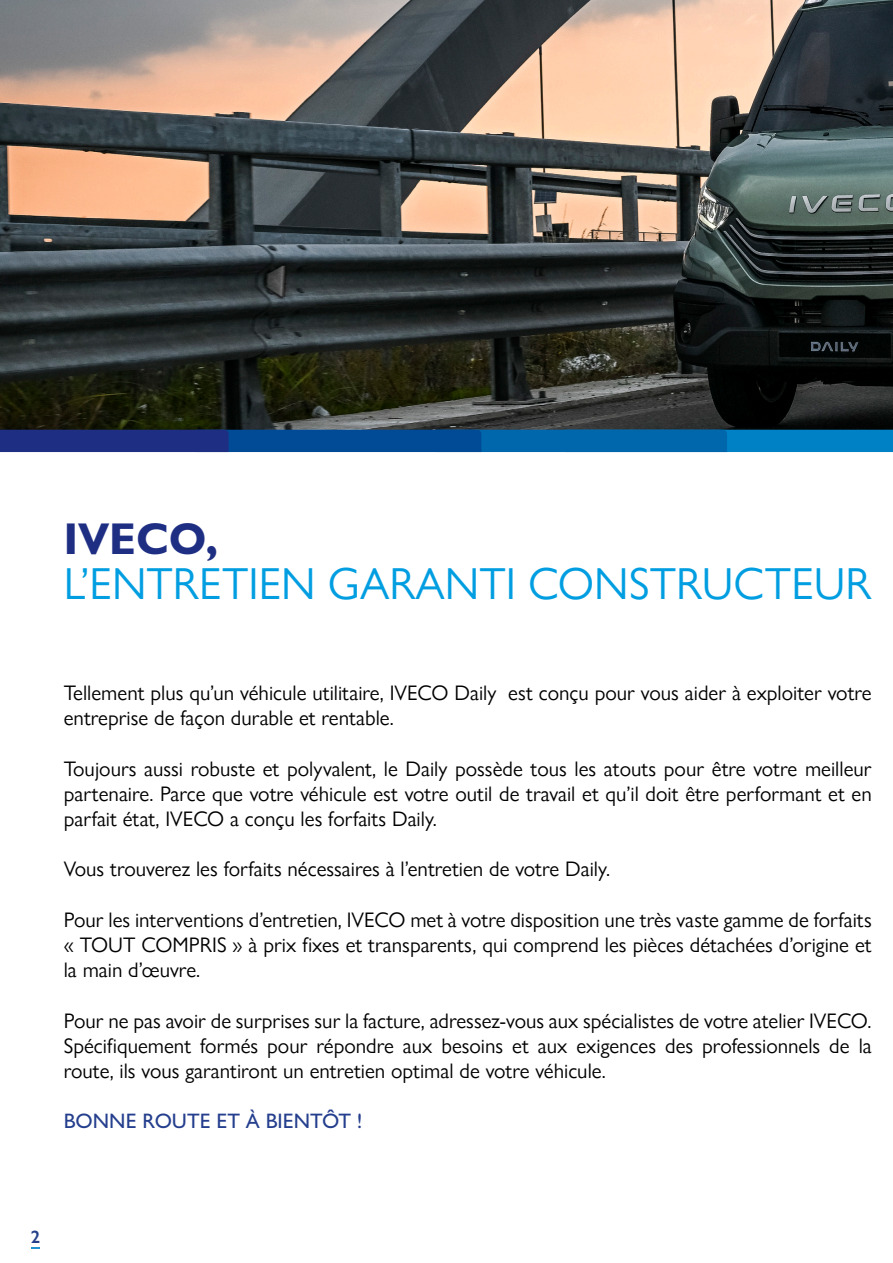
<style>
.page{position:relative;width:893px;height:1263px;background:#fff}
.page>*{position:absolute;margin:0;border:0;box-sizing:border-box;transform-origin:0 0}
.t1{font:44.7px/44.7px "Gill Sans Nova";color:#009ee1}
.t2{font:21px/25.2px "Gill Sans Nova";color:#000001}
.t3{font:500 21px "Gill Sans Nova";color:#253f8e}
.t4{font:600 18px "Gill Sans";color:#24408a}
.s1{font-weight:700;color:#1e2e83}
</style>
<div class="page">
<svg style="left:32px;top:1247px;width:8px;height:2px"></svg>
<img style="left:0;top:0;width:893px;height:430px">
<svg style="left:0;top:430px;width:893px;height:22px;background:#0755a0"></svg>
<p class="t1" style="left:64px;top:516px;width:809px"><span class="s1">IVECO,<br></span>L’ENTRETIEN GARANTI CONSTRUCTEUR</p>
<p class="t2" style="left:64px;top:680px;width:809px">Tellement plus qu’un véhicule utilitaire, IVECO Daily est conçu pour vous aider à exploiter votre entreprise de façon durable et rentable.</p>
<p class="t2" style="left:64px;top:756px;width:809px;text-align:justify">Toujours aussi robuste et polyvalent, le Daily possède tous les atouts pour être votre meilleur partenaire. Parce que votre véhicule est votre outil de travail et qu’il doit être performant et en parfait état, IVECO a conçu les forfaits Daily.</p>
<p class="t2" style="left:64px;top:856px;width:548px">Vous trouverez les forfaits nécessaires à l’entretien de votre Daily.</p>
<p class="t2" style="left:64px;top:907px;width:809px;text-align:justify">Pour les interventions d’entretien, IVECO met à votre disposition une très vaste gamme de forfaits « TOUT COMPRIS » à prix fixes et transparents, qui comprend les pièces détachées d’origine et la main d’œuvre.</p>
<p class="t2" style="left:64px;top:1008px;width:809px">Pour ne pas avoir de surprises sur la facture, adressez-vous aux spécialistes de votre atelier IVECO.</p>
<p class="t2" style="left:64px;top:1033px;width:809px">Spécifiquement formés pour répondre aux besoins et aux exigences des professionnels de la route, ils vous garantiront un entretien optimal de votre véhicule.</p>
<p class="t3" style="left:64px;top:1108px;width:300px">BONNE ROUTE ET À BIENTÔT !</p>
<p class="t4" style="left:31px;top:1226px;width:11px">2</p>
</div>
